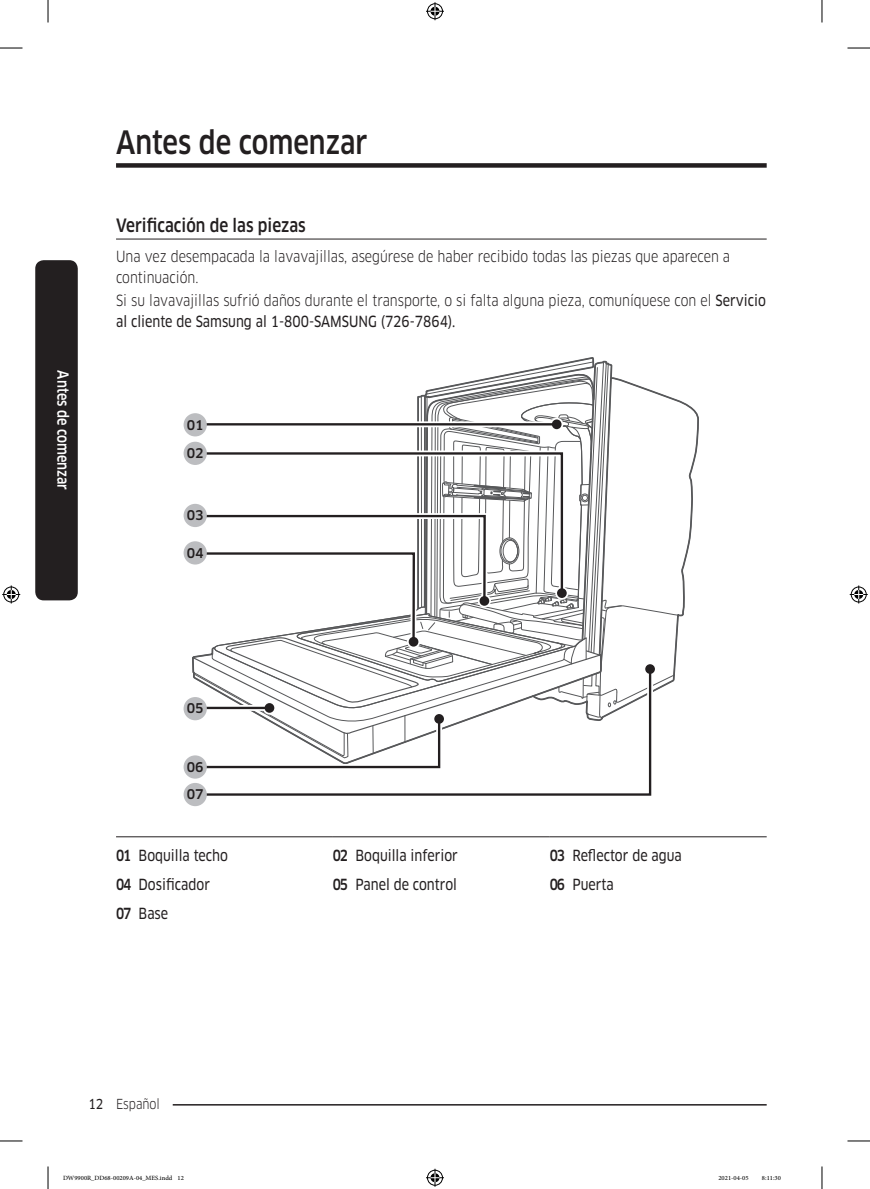
<style>
.page{position:relative;width:870px;height:1189px;background:#fff}
.page>*{position:absolute;margin:0;border:0;box-sizing:border-box;transform-origin:0 0}
.t1{font:500 31.5px "Samsung Clan Pro";color:#231f20;scale:.85 1}
.t2{font:500 18px "Samsung Clan Pro";color:#231f20;scale:.85 1}
.t3{font:15px/21px "Samsung Clan Pro";color:#231f20;scale:.85 1}
.t4{font:15px "Samsung Clan Pro News";color:#231f20;scale:.85 1}
.t5{font:500 15px "Samsung Clan Pro";color:#fff;scale:.85 1}
.t6{font:13.5px "Samsung Clan Pro";color:#231f20;scale:.85 1}
.t7{font:500 13.2px "Samsung Clan Pro";letter-spacing:-.015em;color:#231f20}
.t8{font:9px "Adobe Arabic";color:#000}
.s1{font-family:"Samsung Clan Pro News"}
.s2{font-family:"Samsung Clan Pro";font-weight:500}
</style>
<div class="page">
<div style="left:35px;top:260px;width:43px;height:340px;background:#231f20;border-radius:9px"></div>
<div style="left:116px;top:163px;width:651px;height:5px;background:#231f20"></div>
<hr style="left:116px;top:1104px;width:651px;height:1px;background:#231f20">
<div style="left:103px;top:1096px;width:70px;height:15px;background:#fff"></div>
<hr style="left:116px;top:239px;width:651px;height:1px;background:#231f20">
<svg style="left:199px;top:773px;width:453px;height:23px"></svg>
<div style="left:184px;top:442px;width:23px;height:23px;background:#bcbdc0;border-radius:50%"></div>
<div style="left:184px;top:697px;width:23px;height:23px;background:#bcbdc0;border-radius:50%"></div>
<div style="left:184px;top:783px;width:23px;height:23px;background:#bcbdc0;border-radius:50%"></div>
<div style="left:184px;top:755px;width:23px;height:24px;background:#bcbdc0;border-radius:50%"></div>
<div style="left:184px;top:504px;width:23px;height:23px;background:#bcbdc0;border-radius:50%"></div>
<div style="left:184px;top:541px;width:23px;height:23px;background:#bcbdc0;border-radius:50%"></div>
<div style="left:184px;top:413px;width:23px;height:23px;background:#bcbdc0;border-radius:50%"></div>
<svg style="left:190px;top:357px;width:508px;height:416px"></svg>
<hr style="left:116px;top:836px;width:217px;height:1px;background:#231f20">
<hr style="left:333px;top:836px;width:217px;height:1px;background:#231f20">
<hr style="left:550px;top:836px;width:217px;height:1px;background:#231f20">
<svg style="left:0;top:48px;width:22px;height:1px"></svg>
<svg style="left:847px;top:48px;width:23px;height:1px"></svg>
<svg style="left:0;top:1141px;width:22px;height:1px"></svg>
<svg style="left:847px;top:1141px;width:23px;height:1px"></svg>
<svg style="left:48px;top:0;width:1px;height:23px"></svg>
<svg style="left:48px;top:1166px;width:1px;height:23px"></svg>
<svg style="left:822px;top:0;width:1px;height:23px"></svg>
<svg style="left:822px;top:1166px;width:1px;height:23px"></svg>
<svg style="left:426px;top:2px;width:18px;height:18px"></svg>
<svg style="left:426px;top:1169px;width:18px;height:18px"></svg>
<svg style="left:2px;top:585px;width:18px;height:18px"></svg>
<svg style="left:850px;top:585px;width:18px;height:18px"></svg>
<h1 class="t1" style="left:116px;top:124px;width:297px">Antes de comenzar</h1>
<p class="t5" style="left:72px;top:370px;width:142px;rotate:90deg">Antes de comenzar</p>
<h2 class="t2" style="left:116px;top:215px;width:225px">Verificación de las piezas</h2>
<p class="t3" style="left:116px;top:246px;width:724px">Una vez desempacada la lavavajillas, asegúrese de haber recibido todas las piezas que aparecen a continuación.</p>
<p class="t3" style="left:116px;top:290px;width:766px">Si su lavavajillas sufrió daños durante el transporte, o si falta alguna pieza, comuníquese con el <span class="s1">Servicio al cliente de Samsung al 1-800-SAMSUNG (726-7864).</span></p>
<p class="t7" style="left:187px;top:417px;width:18px">01</p>
<p class="t7" style="left:187px;top:445px;width:18px">02</p>
<p class="t7" style="left:187px;top:508px;width:18px">03</p>
<p class="t7" style="left:187px;top:545px;width:18px">04</p>
<p class="t7" style="left:187px;top:701px;width:18px">05</p>
<p class="t7" style="left:187px;top:759px;width:18px">06</p>
<p class="t7" style="left:187px;top:787px;width:18px">07</p>
<p class="t4" style="left:116px;top:847px;width:133px"><span class="s2">01</span> Boquilla techo</p>
<p class="t4" style="left:333px;top:847px;width:148px"><span class="s2">02</span> Boquilla inferior</p>
<p class="t4" style="left:550px;top:847px;width:157px"><span class="s2">03</span> Reflector de agua</p>
<p class="t4" style="left:116px;top:876px;width:112px"><span class="s2">04</span> Dosificador</p>
<p class="t4" style="left:333px;top:876px;width:147px"><span class="s2">05</span> Panel de control</p>
<p class="t4" style="left:550px;top:876px;width:77px"><span class="s2">06</span> Puerta</p>
<p class="t4" style="left:116px;top:904px;width:63px"><span class="s2">07</span> Base</p>
<p class="t6" style="left:88px;top:1096px;width:86px"><span class="s1">12</span> Español</p>
<p class="t8" style="left:63px;top:1171px;width:122px">DW9900R_DD68-00209A-04_MES.indd 12</p>
<p class="t8" style="left:718px;top:1171px;width:32px">2021-04-05</p>
<p class="t8" style="left:762px;top:1171px;width:20px">8:11:30</p>
</div>
